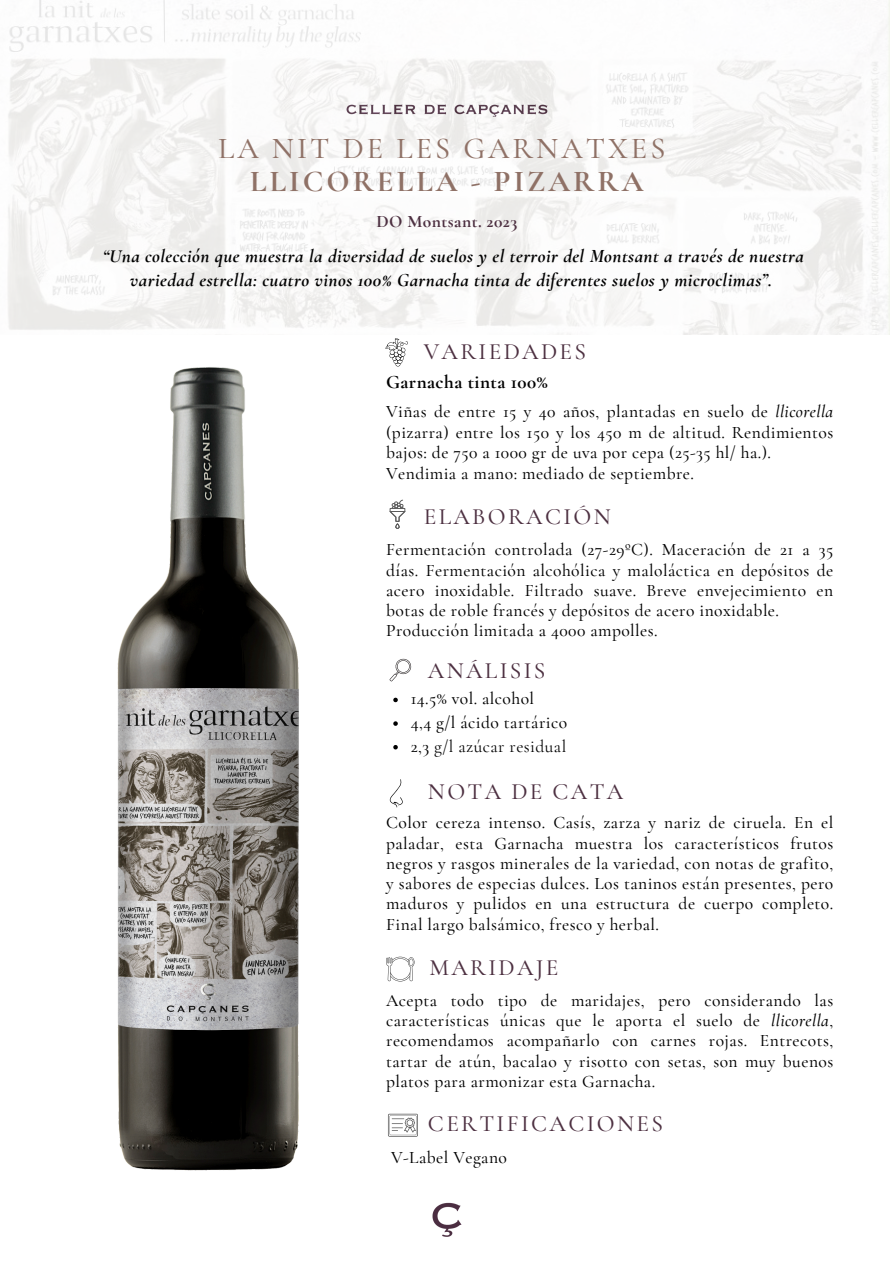
<style>
.page{position:relative;width:894px;height:1264px;background:#fff}
.page>*{position:absolute;margin:0;border:0;box-sizing:border-box;transform-origin:0 0}
.t1{font:500 30.3px/33.8px "Cormorant Garamond";letter-spacing:.1em;color:#8f7166;text-align:center}
.t2{font:500 23.4px "Cormorant Garamond";letter-spacing:.1em;color:#4d3041}
.t3{font:italic 700 19.05px/23.7px "Cormorant Garamond";letter-spacing:.025em;color:#000;text-align:center}
.t4{font:700 19.05px "Cormorant Garamond";letter-spacing:.025em;color:#000}
.t5{font:500 17.55px/20.2px "Cormorant Garamond";letter-spacing:.025em;color:#000}
.t6{font:17.55px "Cormorant Garamond";letter-spacing:.025em;color:#000}
.t7{font:700 17.55px "Cormorant Garamond";letter-spacing:.025em;color:#4d3041}
.s1{font-weight:700}
.s2{font-style:italic}
.s3{font-weight:500}
</style>
<div class="page">
<svg style="left:385px;top:338px;width:23px;height:28px"></svg>
<svg style="left:389px;top:499px;width:16px;height:30px"></svg>
<svg style="left:389px;top:659px;width:23px;height:22px"></svg>
<svg style="left:389px;top:779px;width:14px;height:28px"></svg>
<svg style="left:386px;top:956px;width:28px;height:25px"></svg>
<img style="left:432px;top:1202px;width:30px;height:35px">
<img style="left:8px;top:0;width:881px;height:335px">
<img style="left:39px;top:330px;width:342px;height:841px">
<svg style="left:393px;top:697px;width:4px;height:5px"></svg>
<svg style="left:393px;top:721px;width:4px;height:4px"></svg>
<svg style="left:393px;top:745px;width:4px;height:4px"></svg>
<svg style="left:388px;top:1113px;width:30px;height:23px"></svg>
<h3 class="t1" style="left:218px;top:131px;width:448px">LA NIT DE LES GARNATXES<br><span class="s1">LLICORELLA - PIZARRA</span></h3>
<p class="t7" style="left:376px;top:210px;width:142px">DO Montsant. 2023</p>
<h3 class="t3" style="left:103px;top:244px;width:702px">“Una colección que muestra la diversidad de suelos y el terroir del Montsant a través de nuestra variedad estrella: cuatro vinos 100% Garnacha tinta de diferentes suelos y microclimas”.</h3>
<h2 class="t2" style="left:423px;top:338px;width:164px">VARIEDADES</h2>
<p class="t4" style="left:386px;top:370px;width:163px">Garnacha tinta 100%</p>
<h3 class="t5" style="left:386px;top:401px;width:448px">Viñas de entre 15 y 40 años, plantadas en suelo de <span class="s2">llicorella </span>(pizarra) entre los 150 y los 450 m de altitud. Rendimientos bajos: de 750 a 1000 gr de uva por cepa (25-35 hl/ ha.).<br>Vendimia a mano: mediado de septiembre.</h3>
<h3 class="t2" style="left:423px;top:502px;width:188px">ELABORACIÓN</h3>
<p class="t5" style="left:386px;top:539px;width:448px">Fermentación controlada (27-29ºC). Maceración de 21 a 35 días. Fermentación alcohólica y maloláctica en depósitos de acero inoxidable. Filtrado suave. Breve envejecimiento en botas de roble francés y depósitos de acero inoxidable.<br>Producción limitada a 4000 ampolles.</p>
<p class="t2" style="left:428px;top:656px;width:119px">ANÁLISIS</p>
<h2 class="t5" style="left:410px;top:688px;width:125px">14.5% vol. alcohol</h2>
<h3 class="t5" style="left:410px;top:712px;width:158px">4,4 g/l ácido tartárico</h3>
<p class="t6" style="left:410px;top:735px;width:157px"><span class="s3">2,3</span> g/l azúcar residual</p>
<h2 class="t2" style="left:428px;top:777px;width:197px">NOTA DE CATA</h2>
<p class="t5" style="left:386px;top:812px;width:448px;text-align:justify">Color cereza intenso. Casís, zarza y nariz de ciruela. En el paladar, esta Garnacha muestra los característicos frutos negros y rasgos minerales de la variedad, con notas de grafito, y sabores de especias dulces. Los taninos están presentes, pero maduros y pulidos en una estructura de cuerpo completo.<br>Final largo balsámico, fresco y herbal.</p>
<p class="t2" style="left:429px;top:953px;width:130px">MARIDAJE</p>
<p class="t5" style="left:386px;top:990px;width:448px;text-align:justify">Acepta todo tipo de maridajes, pero considerando las características únicas que le aporta el suelo de <span class="s2">llicorella</span>, recomendamos acompañarlo con carnes rojas. Entrecots, tartar de atún, bacalao y risotto con setas, son muy buenos platos para armonizar esta Garnacha.</p>
<h2 class="t2" style="left:428px;top:1108px;width:236px">CERTIFICACIONES</h2>
<h3 class="t5" style="left:391px;top:1147px;width:117px">V-Label Vegano</h3>
</div>
